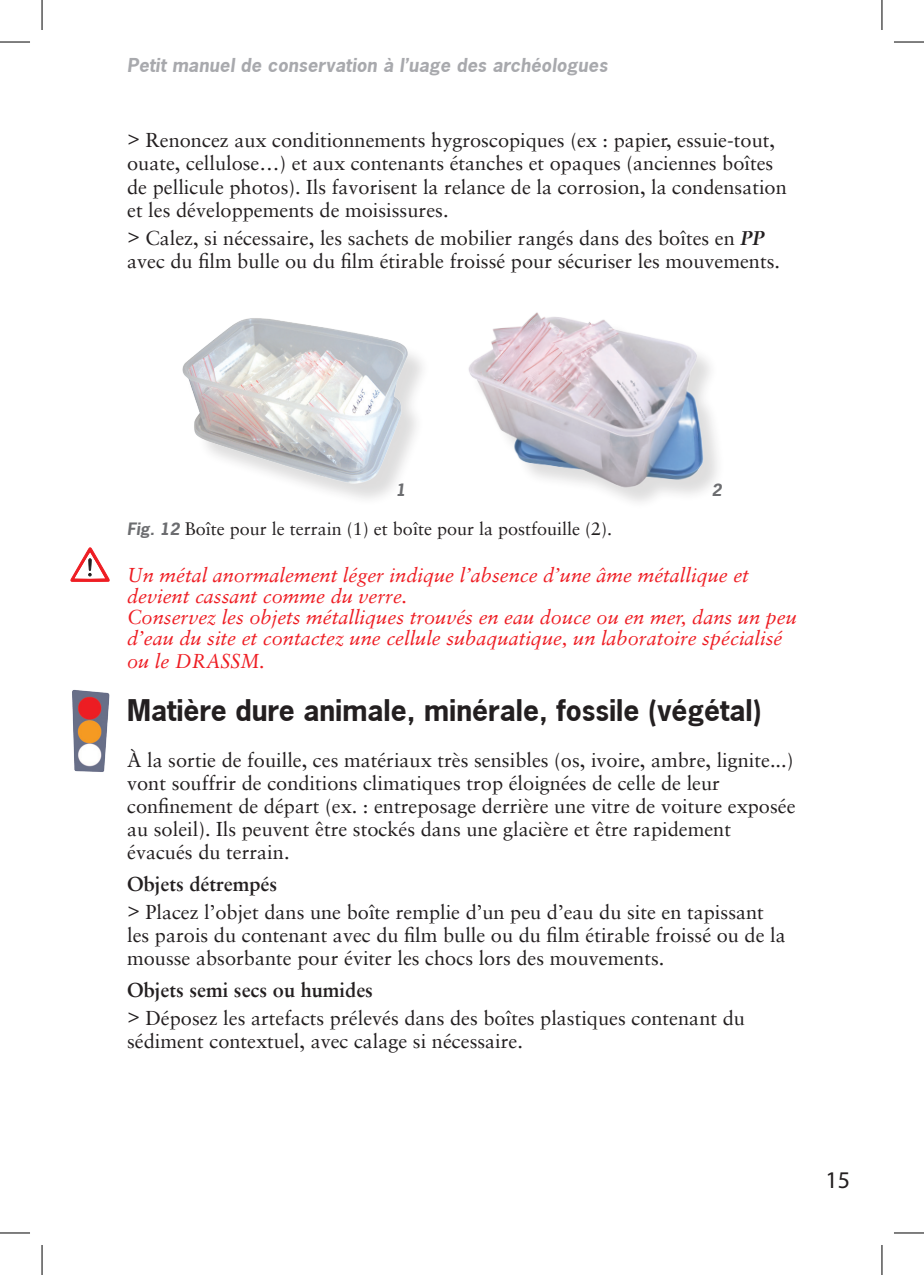
<style>
.page{position:relative;width:924px;height:1275px;background:#fff}
.page>*{position:absolute;margin:0;border:0;box-sizing:border-box;transform-origin:0 0}
.t1{font:700 28px "News Gothic";color:#231f20}
.t2{font:24px "Myriad Pro";color:#231f20}
.t3{font:20px/23px "Sabon";color:#231f20}
.t4{font:italic 20px/21px "Sabon";color:#ee1d23}
.t5{font:18px "Sabon";color:#231f20}
.t6{font:italic 700 18px "News Gothic";letter-spacing:.01em;color:#a8a9ad}
.t7{font:italic 700 16px "News Gothic";color:#6c6d70}
.s1{font-family:"News Gothic"}
.s2{font-weight:700;font-style:italic}
.s3{font-family:"News Gothic";font-weight:700;font-style:italic;font-size:16px;color:#6c6d70}
.s4{font-weight:700}
</style>
<div class="page">
<img style="left:468px;top:312px;width:246px;height:190px">
<div style="left:185px;top:321px;width:245px;height:185px;background:#231f20;opacity:.15"></div>
<img style="left:182px;top:318px;width:230px;height:171px">
<img style="left:72px;top:689px;width:38px;height:83px">
<svg style="left:70px;top:547px;width:40px;height:35px"></svg>
<hr style="left:0;top:42px;width:30px;height:1px;background:#000">
<hr style="left:893px;top:42px;width:30px;height:1px;background:#000">
<hr style="left:0;top:1232px;width:30px;height:1px;background:#000">
<hr style="left:893px;top:1232px;width:30px;height:1px;background:#000">
<hr style="left:42px;top:0;width:1px;height:30px;background:#000">
<hr style="left:42px;top:1245px;width:1px;height:30px;background:#000">
<hr style="left:881px;top:0;width:1px;height:30px;background:#000">
<hr style="left:881px;top:1245px;width:1px;height:30px;background:#000">
<p class="t6" style="left:127px;top:53px;width:481px">Petit manuel de conservation à l’uage des archéologues</p>
<p class="t3" style="left:127px;top:129px;width:661px"><span class="s1">&gt;</span> Renoncez aux conditionnements hygroscopiques (ex : papier, essuie-tout, ouate, cellulose…) et aux contenants étanches et opaques (anciennes boîtes de pellicule photos). Ils favorisent la relance de la corrosion, la condensation et les développements de moisissures.</p>
<p class="t3" style="left:127px;top:226px;width:654px"><span class="s1">&gt;</span> Calez, si nécessaire, les sachets de mobilier rangés dans des boîtes en <span class="s2">PP </span>avec du film bulle ou du film étirable froissé pour sécuriser les mouvements.</p>
<p class="t7" style="left:395px;top:480px;width:11px">1</p>
<p class="t7" style="left:711px;top:480px;width:11px">2</p>
<p class="t5" style="left:127px;top:518px;width:486px"><span class="s3">Fig. 12</span> Boîte pour le terrain (1) et boîte pour la postfouille (2).</p>
<p class="t4" style="left:127px;top:564px;width:671px">Un métal anormalement léger indique l’absence d’une âme métallique et devient cassant comme du verre.<br>Conservez les objets métalliques trouvés en eau douce ou en mer, dans un peu d’eau du site et contactez une cellule subaquatique, un laboratoire spécialisé</p>
<p class="t4" style="left:127px;top:650px;width:139px">ou le DRASSM.</p>
<h1 class="t1" style="left:127px;top:691px;width:636px">Matière dure animale, minérale, fossile (végétal)</h1>
<p class="t3" style="left:127px;top:748px;width:669px">À la sortie de fouille, ces matériaux très sensibles (os, ivoire, ambre, lignite...) vont souffrir de conditions climatiques trop éloignées de celle de leur confinement de départ (ex. : entreposage derrière une vitre de voiture exposée au soleil). Ils peuvent être stockés dans une glacière et être rapidement évacués du terrain.</p>
<p class="t3" style="left:127px;top:869px;width:638px;line-height:28px"><span class="s4">Objets détrempés<br></span><span class="s1">&gt;</span> Placez l’objet dans une boîte remplie d’un peu d’eau du site en tapissant</p>
<p class="t3" style="left:127px;top:923px;width:659px">les parois du contenant avec du film bulle ou du film étirable froissé ou de la mousse absorbante pour éviter les chocs lors des mouvements.</p>
<p class="t3" style="left:127px;top:975px;width:619px;line-height:28px"><span class="s4">Objets semi secs ou humides<br></span><span class="s1">&gt;</span> Déposez les artefacts prélevés dans des boîtes plastiques contenant du</p>
<p class="t3" style="left:127px;top:1029px;width:397px">sédiment contextuel, avec calage si nécessaire.</p>
<p class="t2" style="left:825px;top:1164px;width:26px">15</p>
</div>
